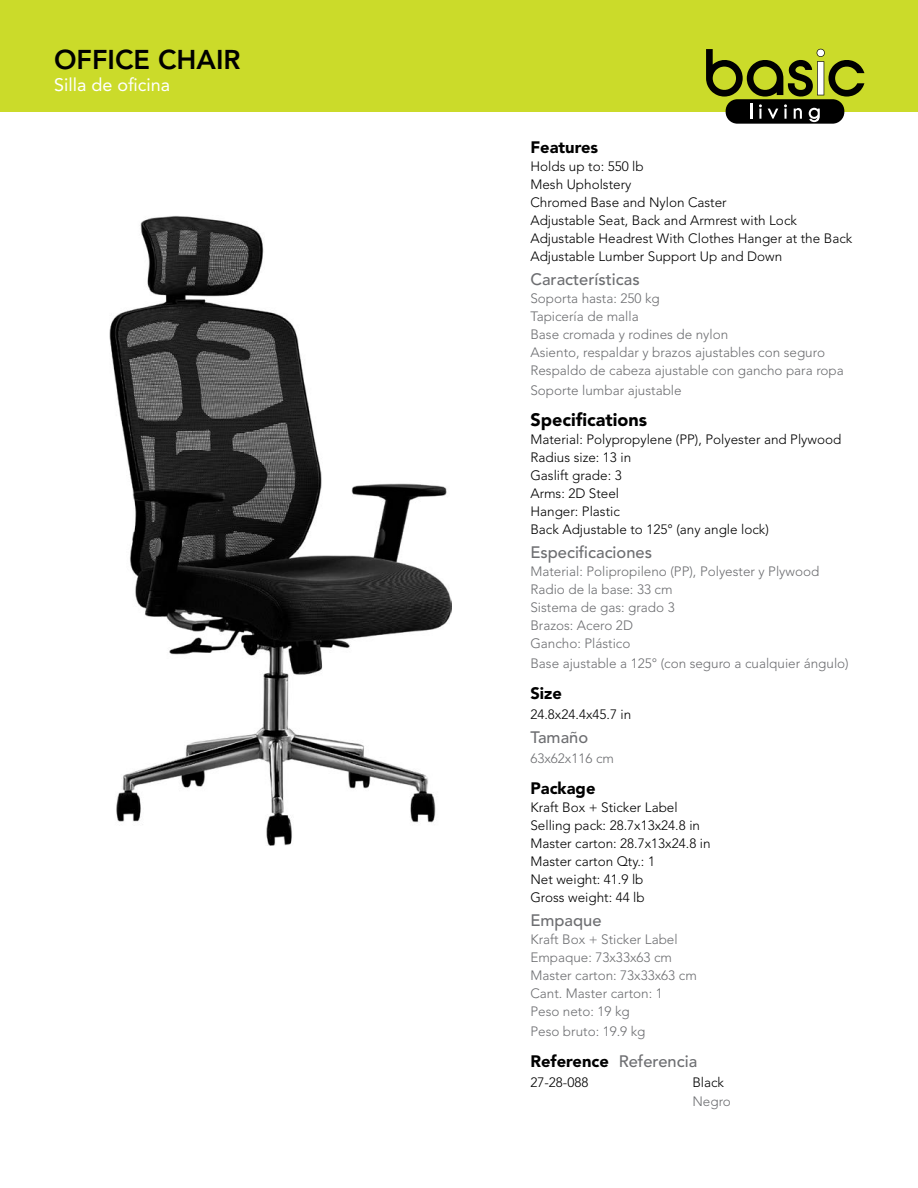
<style>
.page{position:relative;width:918px;height:1188px;background:#fff}
.page>*{position:absolute;margin:0;border:0;box-sizing:border-box;transform-origin:0 0}
.t1{font:800 27px "Avenir LT Std";color:#000}
.t2{font:18px "Avenir LT Std";color:#fff}
.t3{font:900 18px "Avenir LT Std";color:#000}
.t4{font:500 16.5px "Avenir LT Std";color:#6d6e71}
.t5{font:900 16.5px "Avenir LT Std";color:#000}
.t6{font:300 13.5px/18px "Avenir LT Std";color:#000}
.t7{font:300 13.5px/18px "Avenir LT Std";color:#6d6e71}
.s1{font-weight:900;color:#000}
</style>
<div class="page">
<div style="left:0;top:0;width:918px;height:111px;background:#cbdb2a"></div>
<svg style="left:706px;top:49px;width:158px;height:48px"></svg>
<div style="left:726px;top:99px;width:118px;height:25px;background:#000;border-radius:12px"></div>
<svg style="left:750px;top:103px;width:2px;height:16px"></svg>
<svg style="left:759px;top:104px;width:3px;height:15px"></svg>
<svg style="left:768px;top:109px;width:10px;height:10px"></svg>
<svg style="left:784px;top:104px;width:3px;height:15px"></svg>
<svg style="left:794px;top:108px;width:8px;height:11px"></svg>
<svg style="left:809px;top:108px;width:11px;height:14px"></svg>
<img style="left:110px;top:216px;width:341px;height:629px">
<h1 class="t1" style="left:54px;top:44px;width:188px">OFFICE CHAIR</h1>
<h2 class="t2" style="left:54px;top:74px;width:118px">Silla de oficina</h2>
<p class="t5" style="left:530px;top:137px;width:69px">Features</p>
<p class="t6" style="left:530px;top:157px;width:323px">Holds up to: 550 lb<br>Mesh Upholstery<br>Chromed Base and Nylon Caster<br>Adjustable Seat, Back and Armrest with Lock<br>Adjustable Headrest With Clothes Hanger at the Back<br>Adjustable Lumber Support Up and Down</p>
<p class="t4" style="left:530px;top:270px;width:111px">Características</p>
<p class="t7" style="left:530px;top:289px;width:315px">Soporta hasta: 250 kg<br>Tapicería de malla<br>Base cromada y rodines de nylon<br>Asiento, respaldar y brazos ajustables con seguro Respaldo de cabeza ajustable con gancho para ropa</p>
<p class="t7" style="left:530px;top:381px;width:153px">Soporte lumbar ajustable</p>
<h2 class="t3" style="left:530px;top:409px;width:118px">Specifications</h2>
<p class="t6" style="left:530px;top:431px;width:312px">Material: Polypropylene (PP), Polyester and Plywood<br>Radius size: 13 in<br>Gaslift grade: 3<br>Arms: 2D Steel<br>Hanger: Plastic<br>Back Adjustable to 125° (any angle lock)</p>
<p class="t4" style="left:530px;top:543px;width:123px">Especificaciones</p>
<p class="t7" style="left:530px;top:563px;width:290px">Material: Polipropileno (PP), Polyester y Plywood<br>Radio de la base: 33 cm<br>Sistema de gas: grado 3<br>Brazos: Acero 2D<br>Gancho: Plástico</p>
<p class="t7" style="left:530px;top:654px;width:320px">Base ajustable a 125° (con seguro a cualquier ángulo)</p>
<p class="t5" style="left:530px;top:684px;width:33px">Size</p>
<p class="t6" style="left:530px;top:705px;width:102px">24.8x24.4x45.7 in</p>
<p class="t4" style="left:530px;top:728px;width:59px">Tamaño</p>
<p class="t7" style="left:530px;top:749px;width:85px">63x62x116 cm</p>
<p class="t5" style="left:530px;top:778px;width:67px">Package</p>
<p class="t6" style="left:530px;top:799px;width:182px">Kraft Box + Sticker Label<br>Selling pack: 28.7x13x24.8 in<br>Master carton: 28.7x13x24.8 in<br>Master carton Qty.: 1<br>Net weight: 41.9 lb<br>Gross weight: 44 lb</p>
<p class="t4" style="left:530px;top:911px;width:73px">Empaque</p>
<p class="t7" style="left:530px;top:931px;width:168px">Kraft Box + Sticker Label<br>Empaque: 73x33x63 cm<br>Master carton: 73x33x63 cm<br>Cant. Master carton: 1<br>Peso neto: 19 kg</p>
<p class="t7" style="left:530px;top:1022px;width:117px">Peso bruto: 19.9 kg</p>
<p class="t4" style="left:530px;top:1052px;width:168px"><span class="s1">Reference</span> Referencia</p>
<p class="t6" style="left:530px;top:1073px;width:60px">27-28-088</p>
<p class="t6" style="left:692px;top:1073px;width:33px">Black</p>
<p class="t7" style="left:692px;top:1093px;width:40px">Negro</p>
</div>
